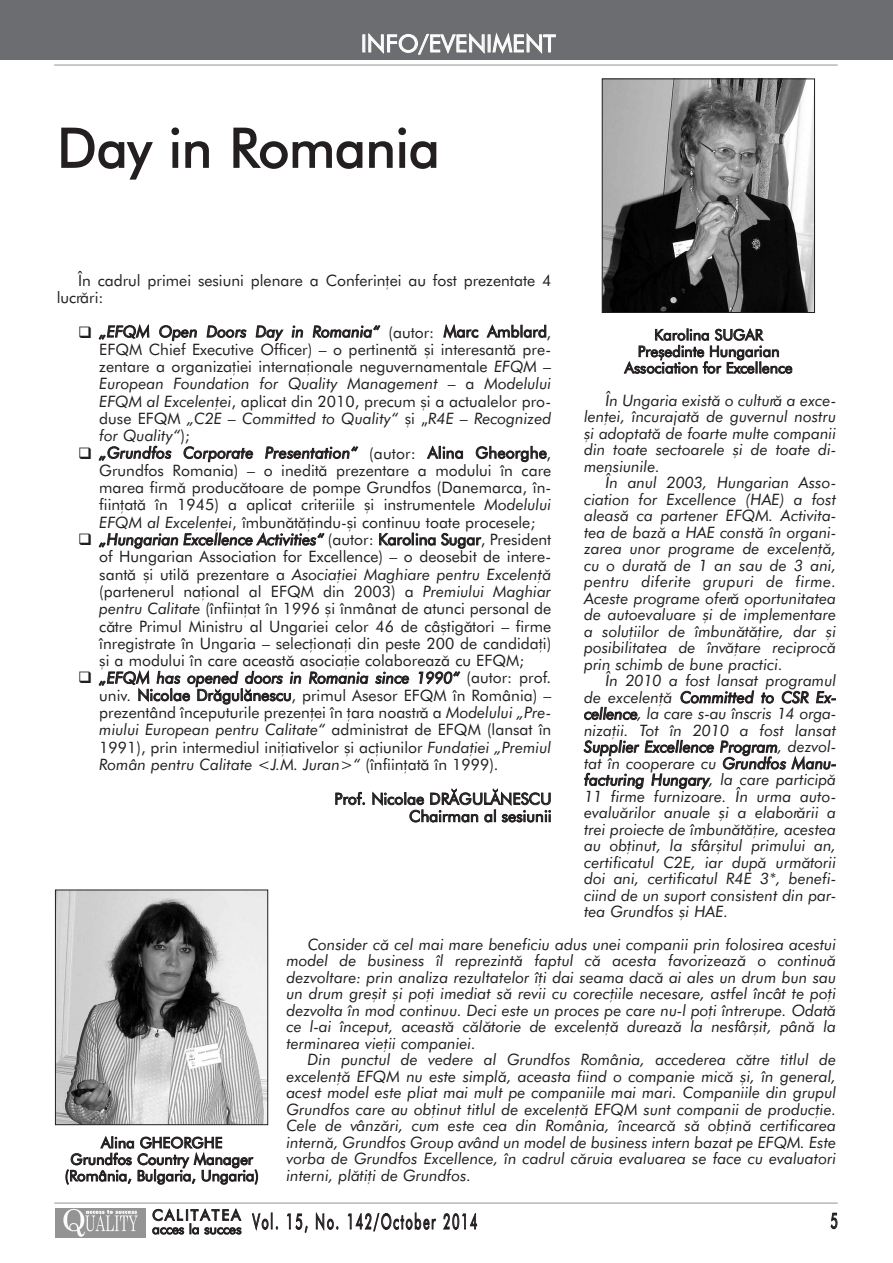
<style>
.page{position:relative;width:893px;height:1263px;background:#fff}
.page>*{position:absolute;margin:0;border:0;box-sizing:border-box;transform-origin:0 0}
.t1{font:54px "Futura R Book Normal";color:#231f20}
.t2{font:24px "Futura R Book Normal";color:#fff}
.t3{font:21px "Futura R Book Normal";letter-spacing:.125em;color:#231f20;scale:.6 1}
.t4{font:italic 15.75px/16.5px "Futura R Book";color:#231f20;text-align:justify}
.t5{font:15.75px/17.2px "Futura R Book Normal";color:#231f20}
.t6{font:15px/16.5px "Futura R Book Normal";letter-spacing:.005em;color:#231f20;text-align:center}
.t7{font:15px "Futura R Book Normal";letter-spacing:.125em;color:#231f20}
.s1{font-family:"Futura R Book Normal";font-style:normal}
.s2{font-family:"Futura R Book";font-style:italic}
</style>
<div class="page">
<hr style="left:54px;top:65px;width:784px;height:1px;background:#939598">
<div style="left:0;top:0;width:893px;height:60px;background:#6c6d70"></div>
<hr style="left:54px;top:1203px;width:784px;height:1px;background:#939598">
<img style="left:56px;top:1208px;width:90px;height:29px">
<img style="left:604px;top:81px;width:209px;height:230px">
<div style="left:602px;top:79px;width:213px;height:234px;border:1px solid #231f20"></div>
<img style="left:57px;top:892px;width:209px;height:231px">
<div style="left:55px;top:890px;width:213px;height:235px;border:1px solid #231f20"></div>
<h2 class="t2" style="left:361px;top:30px;width:196px">INFO/EVENIMENT</h2>
<h1 class="t1" style="left:57px;top:117px;width:384px">Day in Romania</h1>
<p class="t5" style="left:57px;top:272px;width:496px;text-indent:21px">În cadrul primei sesiuni plenare a Conferinþei au fost prezentate 4 lucrãri:</p>
<p class="t4" style="left:100px;top:323px;width:453px">„EFQM Open Doors Day in Romania“ <span class="s1">(autor: Marc Amblard,</span></p>
<p class="t5" style="left:99px;top:341px;width:453px">EFQM Chief Executive Officer) – o pertinentã ºi interesantã pre&shy;zentare a organizaþiei internaþionale neguvernamentale <span class="s2">EFQM –</span></p>
<p class="t4" style="left:99px;top:376px;width:453px">European Foundation for Quality Management <span class="s1">– a</span> Modelului</p>
<p class="t5" style="left:99px;top:393px;width:453px"><span class="s2">EFQM al Excelenþei</span>, aplicat din 2010, precum ºi a actualelor pro-</p>
<p class="t4" style="left:99px;top:410px;width:453px;line-height:17.1px;text-align:left"><span class="s1">duse EFQM</span> „C2E – Committed to Quality“ <span class="s1">ºi „</span>R4E – Recognized for Quality“<span class="s1">);<br></span>„Grundfos Corporate Presentation“ <span class="s1">(autor: Alina Gheorghe,</span></p>
<p class="t5" style="left:99px;top:462px;width:453px;text-align:justify">Grundfos Romania) – o ineditã prezentare a modului în care marea firmã producãtoare de pompe Grundfos (Danemarca, în&shy;fiinþatã în 1945) a aplicat criteriile ºi instrumentele <span class="s2">Modelului EFQM al Excelenþei</span>, îmbunãtãþindu-ºi continuu toate procesele;</p>
<p class="t4" style="left:100px;top:531px;width:453px">„Hungarian Excellence Activities“ <span class="s1">(autor: Karolina Sugar, President</span></p>
<p class="t5" style="left:99px;top:548px;width:453px">of Hungarian Association for Excellence) – o deosebit de intere-</p>
<p class="t4" style="left:99px;top:566px;width:453px"><span class="s1">santã ºi utilã prezentare a</span> Asociaþiei Maghiare pentru Excelenþã</p>
<p class="t5" style="left:99px;top:583px;width:453px;text-align:justify">(partenerul naþional al EFQM din 2003) a <span class="s2">Premiului Maghiar pentru Calitate</span> (înfiinþat în 1996 ºi înmânat de atunci personal de cãtre Primul Ministru al Ungariei celor 46 de câºtigãtori – firme înregistrate în Ungaria – selecþionaþi din peste 200 de candidaþi) ºi a modului în care aceastã asociaþie colaboreazã cu EFQM;</p>
<p class="t4" style="left:100px;top:670px;width:453px">„EFQM has opened doors in Romania since 1990“ <span class="s1">(autor: prof.</span></p>
<p class="t5" style="left:99px;top:687px;width:453px">univ. Nicolae Drãgulãnescu, primul Asesor EFQM în România) – prezentând începuturile prezenþei în þara noastrã a <span class="s2">Modelului „Pre-</span></p>
<p class="t4" style="left:99px;top:722px;width:453px">miului European pentru Calitate“ <span class="s1">administrat de EFQM (lansat în</span></p>
<p class="t5" style="left:99px;top:738px;width:453px">1991), prin intermediul iniþiativelor ºi acþiunilor <span class="s2">Fundaþiei „Premiul</span></p>
<p class="t4" style="left:99px;top:756px;width:401px">Român pentru Calitate &lt;J.M. Juran&gt;“ <span class="s1">(înfiinþatã în 1999).</span></p>
<p class="t5" style="left:334px;top:790px;width:219px;text-align:right">Prof. Nicolae DRÃGULÃNESCU<br>Chairman al sesiunii</p>
<p class="t6" style="left:625px;top:327px;width:169px">Karolina SUGAR<br>Preºedinte Hungarian<br>Association for Excellence</p>
<p class="t4" style="left:584px;top:392px;width:254px;text-indent:21px">În Ungaria existã o culturã a exce&shy;lenþei, încurajatã de guvernul nostru ºi adoptatã de foarte multe companii din toate sectoarele ºi de toate di&shy;mensiunile.</p>
<p class="t4" style="left:584px;top:475px;width:254px;text-indent:21px">În anul 2003, Hungarian Asso&shy;ciation for Excellence (HAE) a fost aleasã ca partener EFQM. Activita&shy;tea de bazã a HAE constã în organi&shy;zarea unor programe de excelenþã, cu o duratã de 1 an sau de 3 ani, pentru diferite grupuri de firme.<br>Aceste programe oferã oportunitatea de autoevaluare ºi de implementare a soluþiilor de îmbunãtãþire, dar ºi posibilitatea de învãþare reciprocã prin schimb de bune practici.</p>
<p class="t4" style="left:584px;top:673px;width:254px;text-indent:21px">În 2010 a fost lansat programul de excelenþã Committed to CSR Ex&shy;cellence, la care s-au înscris 14 orga&shy;nizaþii. Tot în 2010 a fost lansat Supplier Excellence Program, dezvol&shy;tat în cooperare cu Grundfos Manu&shy;facturing Hungary, la care participã 11 firme furnizoare. În urma auto&shy;evaluãrilor anuale ºi a elaborãrii a trei proiecte de îmbunãtãþire, acestea au obþinut, la sfârºitul primului an, certificatul C2E, iar dupã urmãtorii doi ani, certificatul R4E 3*, benefi&shy;ciind de un suport consistent din par&shy;tea Grundfos ºi HAE.</p>
<p class="t6" style="left:65px;top:1134px;width:196px">Alina GHEORGHE<br>Grundfos Country Manager (România, Bulgaria, Ungaria)</p>
<p class="t4" style="left:286px;top:936px;width:551px;text-indent:21px">Consider cã cel mai mare beneficiu adus unei companii prin folosirea acestui model de business îl reprezintã faptul cã acesta favorizeazã o continuã dezvoltare: prin analiza rezultatelor îþi dai seama dacã ai ales un drum bun sau un drum greºit ºi poþi imediat sã revii cu corecþiile necesare, astfel încât te poþi dezvolta în mod continuu. Deci este un proces pe care nu-l poþi întrerupe. Odatã ce l-ai început, aceastã cãlãtorie de excelenþã dureazã la nesfârºit, pânã la terminarea vieþii companiei.</p>
<p class="t4" style="left:286px;top:1052px;width:551px;text-indent:21px">Din punctul de vedere al Grundfos România, accederea cãtre titlul de excelenþã EFQM nu este simplã, aceasta fiind o companie micã ºi, în general, acest model este pliat mai mult pe companiile mai mari. Companiile din grupul Grundfos care au obþinut titlul de excelenþã EFQM sunt companii de producþie.<br>Cele de vânzãri, cum este cea din România, încearcã sã obþinã certificarea internã, Grundfos Group având un model de business intern bazat pe EFQM. Este vorba de Grundfos Excellence, în cadrul cãruia evaluarea se face cu evaluatori interni, plãtiþi de Grundfos.</p>
<p class="t7" style="left:152px;top:1206px;width:90px">CALITATEA</p>
<h3 class="t3" style="left:152px;top:1209px;width:544px"><sub>acces</sub> <sub>la</sub> <sub>succes</sub> Vol. 15, No. 142/October 2014</h3>
<h3 class="t3" style="left:830px;top:1208px;width:14px">5</h3>
</div>
